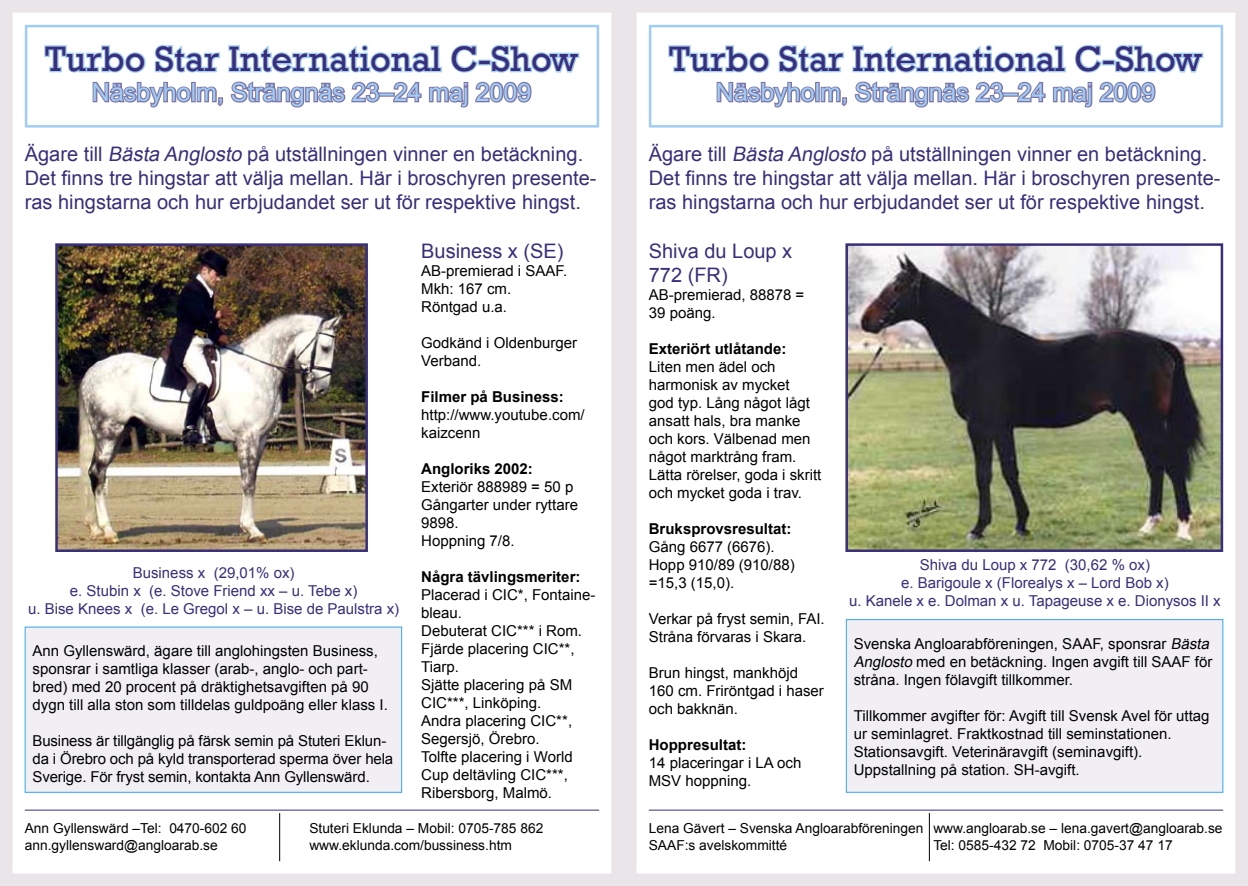
<style>
.page{position:relative;width:1248px;height:886px;background:#fff}
.page>*{position:absolute;margin:0;border:0;box-sizing:border-box;transform-origin:0 0}
.t1{font:36.25px "Rockwell";color:#392e7a}
.t2{font:25px "Arial";color:#a1cdf2}
.t3{font:20px/24px "Arial";color:#392e7a}
.t4{font:15px/18px "Arial";color:#000}
.t5{font:15px/18px "Arial";color:#392e7a;text-align:center}
.t6{font:700 15px "Arial";color:#000}
.t7{font:13.75px/16.5px "Arial";color:#000}
.s1{font-style:italic}
.s2{font-weight:700}
</style>
<div class="page">
<div style="left:0;top:0;width:624px;height:886px;border:12px solid #eae5e9"></div>
<hr style="left:25px;top:810px;width:574px;height:1px;background:#392e7a">
<img style="left:58px;top:246px;width:307px;height:303px">
<div style="left:55px;top:243px;width:313px;height:309px;border:2px solid #392e7a"></div>
<div style="left:25px;top:627px;width:376px;height:165px;background:#f1eff4"></div>
<hr style="left:279px;top:813px;width:1px;height:48px;background:#000">
<svg style="left:44px;top:44px;width:536px;height:64px"></svg>
<div style="left:25px;top:25px;width:574px;height:103px;border:2px solid #a1cdf2"></div>
<div style="left:624px;top:0;width:623px;height:886px;border:12px solid #eae5e9"></div>
<hr style="left:648px;top:810px;width:574px;height:1px;background:#392e7a">
<img style="left:848px;top:246px;width:371px;height:303px">
<div style="left:845px;top:243px;width:377px;height:309px;border:2px solid #392e7a"></div>
<div style="left:846px;top:620px;width:376px;height:172px;background:#f1eff4"></div>
<div style="left:846px;top:619px;width:376px;height:173px;border:1px solid #36a7e9"></div>
<hr style="left:929px;top:813px;width:1px;height:48px;background:#000">
<svg style="left:668px;top:44px;width:536px;height:64px"></svg>
<div style="left:648px;top:25px;width:574px;height:103px;border:2px solid #a1cdf2"></div>
<p class="t1" style="left:45px;top:38px;width:534px">Turbo Star International C-Show</p>
<p class="t2" style="left:92px;top:76px;width:441px">Näsbyholm, Strängnäs 23–24 maj 2009</p>
<p class="t3" style="left:25px;top:142px;width:573px">Ägare till <span class="s1">Bästa Anglosto</span> på utställningen vinner en betäckning.<br>Det finns tre hingstar att välja mellan. Här i broschyren presente&shy;ras hingstarna och hur erbjudandet ser ut för respektive hingst.</p>
<p class="t5" style="left:70px;top:563px;width:289px">Business x (29,01% ox)<br>e. Stubin x (e. Stove Friend xx – u. Tebe x)</p>
<p class="t5" style="left:28px;top:599px;width:373px">u. Bise Knees x (e. Le Gregol x – u. Bise de Paulstra x)</p>
<p class="t4" style="left:33px;top:642px;width:357px">Ann Gyllenswärd, ägare till anglohingsten Business, sponsrar i samtliga klasser (arab-, anglo- och part&shy;bred) med 20 procent på dräktighetsavgiften på 90 dygn till alla ston som tilldelas guldpoäng eller klass I.</p>
<p class="t4" style="left:33px;top:732px;width:362px">Business är tillgänglig på färsk semin på Stuteri Eklun&shy;da i Örebro och på kyld transporterad sperma över hela<br>Sverige. För fryst semin, kontakta Ann Gyllenswärd.</p>
<p class="t3" style="left:421px;top:239px;width:144px">Business x (SE)</p>
<p class="t4" style="left:421px;top:262px;width:147px">AB-premierad i SAAF.<br>Mkh: 167 cm.<br>Röntgad u.a.</p>
<p class="t4" style="left:421px;top:334px;width:157px">Godkänd i Oldenburger<br>Verband.</p>
<p class="t4" style="left:421px;top:388px;width:165px"><span class="s2">Filmer på Business: </span>http://www.youtube.com/ kaizcenn</p>
<p class="t4" style="left:421px;top:460px;width:154px"><span class="s2">Angloriks 2002:<br></span>Exteriör 888989 = 50 p</p>
<p class="t4" style="left:421px;top:496px;width:158px">Gångarter under ryttare<br>9898.</p>
<p class="t4" style="left:421px;top:532px;width:95px">Hoppning 7/8.</p>
<p class="t6" style="left:421px;top:567px;width:161px">Några tävlingsmeriter:</p>
<p class="t4" style="left:421px;top:586px;width:176px">Placerad i CIC*, Fontaine&shy;bleau.</p>
<p class="t4" style="left:421px;top:622px;width:162px">Debuterat CIC*** i Rom.</p>
<p class="t4" style="left:421px;top:640px;width:155px">Fjärde placering CIC**,<br>Tiarp.</p>
<p class="t4" style="left:421px;top:676px;width:152px">Sjätte placering på SM<br>CIC***, Linköping.</p>
<p class="t4" style="left:421px;top:712px;width:152px">Andra placering CIC**,<br>Segersjö, Örebro.</p>
<p class="t4" style="left:421px;top:748px;width:153px">Tolfte placering i World<br>Cup deltävling CIC***,<br>Ribersborg, Malmö.</p>
<p class="t7" style="left:25px;top:820px;width:223px">Ann Gyllenswärd –Tel: 0470-602 60 ann.gyllensward@angloarab.se</p>
<p class="t7" style="left:309px;top:820px;width:235px">Stuteri Eklunda – Mobil: 0705-785 862 www.eklunda.com/bussiness.htm</p>
<p class="t1" style="left:669px;top:38px;width:534px">Turbo Star International C-Show</p>
<p class="t2" style="left:716px;top:76px;width:441px">Näsbyholm, Strängnäs 23–24 maj 2009</p>
<p class="t3" style="left:648px;top:142px;width:573px">Ägare till <span class="s1">Bästa Anglosto</span> på utställningen vinner en betäckning.<br>Det finns tre hingstar att välja mellan. Här i broschyren presente&shy;ras hingstarna och hur erbjudandet ser ut för respektive hingst.</p>
<p class="t3" style="left:648px;top:239px;width:145px">Shiva du Loup x<br>772 (FR)</p>
<p class="t4" style="left:648px;top:286px;width:157px">AB-premierad, 88878 =<br>39 poäng.</p>
<p class="t4" style="left:648px;top:340px;width:174px"><span class="s2">Exteriört utlåtande:<br></span>Liten men ädel och harmonisk av mycket<br>god typ. Lång något lågt ansatt hals, bra manke och kors. Välbenad men något marktrång fram.<br>Lätta rörelser, goda i skritt och mycket goda i trav.</p>
<p class="t6" style="left:648px;top:519px;width:144px">Bruksprovsresultat:</p>
<p class="t4" style="left:648px;top:538px;width:127px">Gång 6677 (6676).</p>
<p class="t4" style="left:648px;top:556px;width:147px">Hopp 910/89 (910/88) =15,3 (15,0).</p>
<p class="t4" style="left:648px;top:610px;width:177px">Verkar på fryst semin, FAI.<br>Stråna förvaras i Skara.</p>
<p class="t4" style="left:648px;top:664px;width:177px">Brun hingst, mankhöjd<br>160 cm. Friröntgad i haser och bakknän.</p>
<p class="t4" style="left:648px;top:736px;width:154px"><span class="s2">Hoppresultat:<br></span>14 placeringar i LA och<br>MSV hoppning.</p>
<p class="t5" style="left:900px;top:556px;width:269px">Shiva du Loup x 772 (30,62 % ox)<br>e. Barigoule x (Florealys x – Lord Bob x)</p>
<p class="t5" style="left:848px;top:592px;width:373px">u. Kanele x e. Dolman x u. Tapageuse x e. Dionysos II x</p>
<p class="t4" style="left:853px;top:635px;width:360px;text-align:justify">Svenska Angloarabföreningen, SAAF, sponsrar <span class="s1">Bästa Anglosto</span> med en betäckning. Ingen avgift till SAAF för stråna. Ingen fölavgift tillkommer.</p>
<p class="t4" style="left:853px;top:707px;width:357px">Tillkommer avgifter för: Avgift till Svensk Avel för uttag ur seminlagret. Fraktkostnad till seminstationen.<br>Stationsavgift. Veterinäravgift (seminavgift).<br>Uppstallning på station. SH-avgift.</p>
<p class="t7" style="left:648px;top:820px;width:276px">Lena Gävert – Svenska Angloarabföreningen<br>SAAF:s avelskommitté</p>
<p class="t7" style="left:933px;top:820px;width:291px">www.angloarab.se – lena.gavert@angloarab.se<br>Tel: 0585-432 72 Mobil: 0705-37 47 17</p>
</div>
